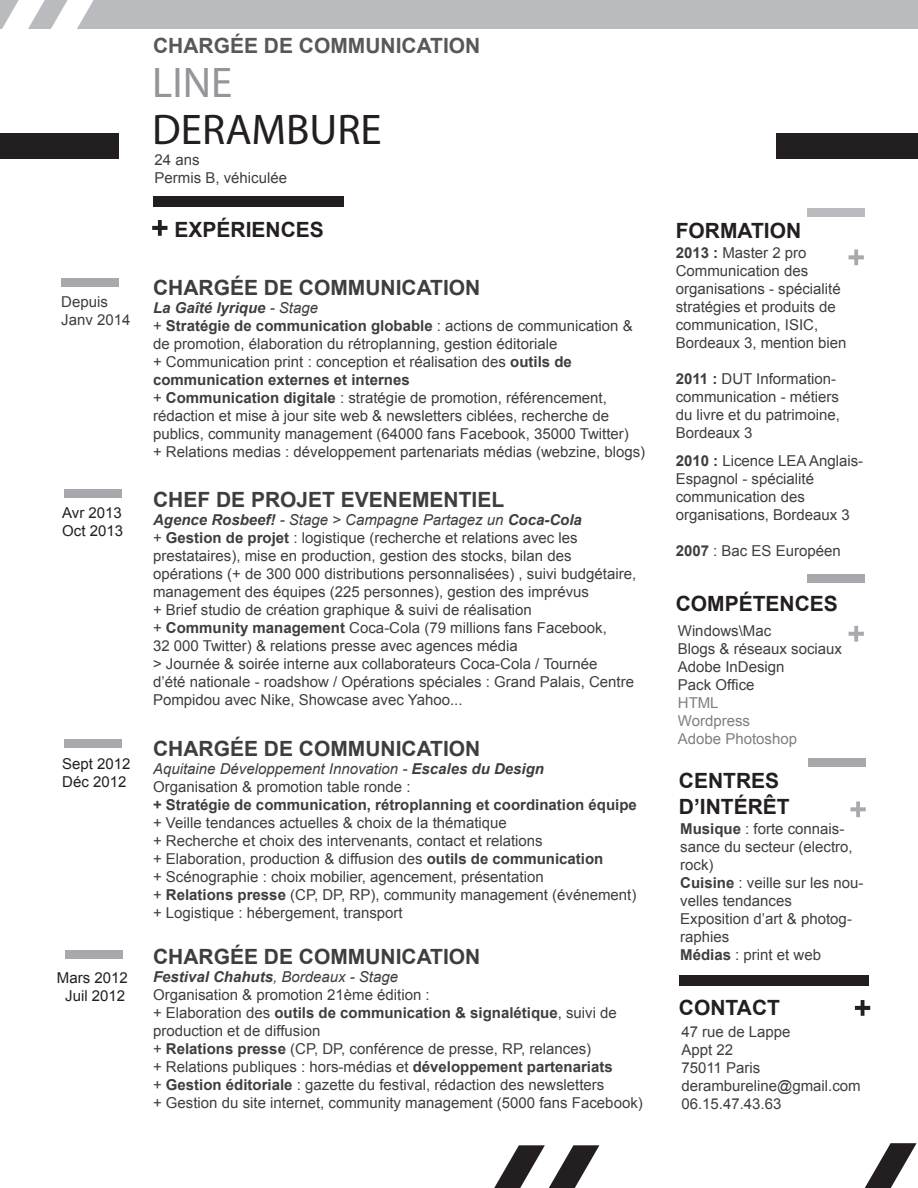
<style>
.page{position:relative;width:918px;height:1188px;background:#fff}
.page>*{position:absolute;margin:0;border:0;box-sizing:border-box;transform-origin:0 0}
.half{font:43.05px "Myriad Pro";color:#231f20}
.half-2{font:43.05px "Myriad Pro";color:#939598}
.body{font:700 21px "Arial";color:#3e3e3f}
.t1{font:700 21px "Arial";color:#231f20}
.t2{font:700 21px "Arial";color:#57585a}
.body-2{font:15px/18px "Arial";color:#3e3e3f}
.half-3{font:15px/18px "Arial";color:#3e3e3f}
.body-3{font:italic 15px "Arial";color:#3e3e3f}
.body-4{font:700 15px/18px "Arial";color:#3e3e3f}
.body-5{font:italic 700 15px "Arial";color:#3e3e3f}
.date{font:15px "Arial";color:#231f20}
.body-6{font:15px "Arial";color:#807f7e}
.body-7{font:15px "Arial";color:#231f20}
.s1{font-weight:400}
.s2{font-weight:700}
</style>
<div class="page">
<div style="left:0;top:0;width:918px;height:28px;background:#babbbe"></div>
<div style="left:0;top:133px;width:119px;height:26px;background:#231f20"></div>
<div style="left:679px;top:975px;width:189px;height:11px;background:#231f20"></div>
<div style="left:153px;top:196px;width:190px;height:11px;background:#231f20"></div>
<div style="left:64px;top:489px;width:58px;height:9px;background:#a8a9ad"></div>
<div style="left:807px;top:208px;width:58px;height:9px;background:#babbbe"></div>
<div style="left:808px;top:758px;width:58px;height:9px;background:#a8a9ad"></div>
<div style="left:65px;top:950px;width:58px;height:9px;background:#a8a9ad"></div>
<div style="left:64px;top:739px;width:58px;height:8px;background:#a8a9ad"></div>
<svg style="left:849px;top:626px;width:15px;height:16px"></svg>
<svg style="left:849px;top:250px;width:15px;height:15px"></svg>
<svg style="left:152px;top:220px;width:15px;height:16px"></svg>
<svg style="left:855px;top:1000px;width:15px;height:16px"></svg>
<svg style="left:865px;top:1143px;width:52px;height:45px"></svg>
<svg style="left:494px;top:1145px;width:105px;height:43px"></svg>
<svg style="left:0;top:0;width:94px;height:29px"></svg>
<div style="left:807px;top:574px;width:58px;height:9px;background:#a8a9ad"></div>
<svg style="left:850px;top:801px;width:16px;height:16px"></svg>
<div style="left:777px;top:133px;width:141px;height:26px;background:#231f20"></div>
<div style="left:61px;top:278px;width:58px;height:8px;background:#a8a9ad"></div>
<p class="body-2" style="left:61px;top:293px;width:71px">Depuis<br>Janv 2014</p>
<p class="body-7" style="left:62px;top:503px;width:61px">Avr 2013</p>
<p class="body-7" style="left:62px;top:521px;width:62px">Oct 2013</p>
<p class="date" style="left:62px;top:754px;width:70px">Sept 2012</p>
<p class="date" style="left:62px;top:772px;width:66px">Déc 2012</p>
<p class="date" style="left:57px;top:968px;width:72px">Mars 2012</p>
<p class="date" style="left:65px;top:986px;width:62px">Juil 2012</p>
<p class="t2" style="left:153px;top:32px;width:329px">CHARGÉE DE COMMUNICATION</p>
<p class="half-2" style="left:152px;top:56px;width:82px">LINE</p>
<p class="half" style="left:152px;top:103px;width:231px">DERAMBURE</p>
<p class="body-2" style="left:155px;top:151px;width:47px">24 ans</p>
<p class="body-2" style="left:155px;top:169px;width:134px">Permis B, véhiculée</p>
<p class="t1" style="left:175px;top:215px;width:151px">EXPÉRIENCES</p>
<p class="t1" style="left:676px;top:216px;width:127px">FORMATION</p>
<p class="body" style="left:153px;top:273px;width:329px">CHARGÉE DE COMMUNICATION</p>
<p class="body-5" style="left:153px;top:297px;width:167px">La Gaîté lyrique <span class="s1">- Stage</span></p>
<p class="body-2" style="left:153px;top:317px;width:481px">+ <span class="s2">Stratégie de communication globable</span> : actions de communication &amp; de promotion, élaboration du rétroplanning, gestion éditoriale</p>
<p class="body-2" style="left:153px;top:353px;width:420px">+ Communication print : conception et réalisation des <span class="s2">outils de communication externes et internes</span></p>
<p class="body-2" style="left:153px;top:389px;width:477px">+ <span class="s2">Communication digitale</span> : stratégie de promotion, référencement, rédaction et mise à jour site web &amp; newsletters ciblées, recherche de publics, community management (64000 fans Facebook, 35000 Twitter)</p>
<p class="body-2" style="left:153px;top:443px;width:494px">+ Relations medias : développement partenariats médias (webzine, blogs)</p>
<p class="body" style="left:153px;top:486px;width:353px">CHEF DE PROJET EVENEMENTIEL</p>
<p class="body-3" style="left:153px;top:510px;width:430px"><span class="s2">Agence Rosbeef!</span> - Stage &gt; Campagne Partagez un <span class="s2">Coca-Cola</span></p>
<p class="body-2" style="left:153px;top:529px;width:485px">+ <span class="s2">Gestion de projet</span> : logistique (recherche et relations avec les prestataires), mise en production, gestion des stocks, bilan des opérations (+ de 300 000 distributions personnalisées) , suivi budgétaire, management des équipes (225 personnes), gestion des imprévus</p>
<p class="body-2" style="left:153px;top:601px;width:380px">+ Brief studio de création graphique &amp; suivi de réalisation</p>
<p class="body-2" style="left:153px;top:619px;width:455px">+ <span class="s2">Community management</span> Coca-Cola (79 millions fans Facebook,<br>32 000 Twitter) &amp; relations presse avec agences média</p>
<p class="body-2" style="left:153px;top:655px;width:483px">&gt; Journée &amp; soirée interne aux collaborateurs Coca-Cola / Tournée<br>d’été nationale - roadshow / Opérations spéciales : Grand Palais, Centre<br>Pompidou avec Nike, Showcase avec Yahoo...</p>
<p class="body" style="left:153px;top:734px;width:329px">CHARGÉE DE COMMUNICATION</p>
<p class="body-3" style="left:153px;top:759px;width:393px">Aquitaine Développement Innovation - <span class="s2">Escales du Design</span></p>
<p class="body-4" style="left:153px;top:778px;width:485px"><span class="s1">Organisation &amp; promotion table ronde :<br></span>+ Stratégie de communication, rétroplanning et coordination équipe</p>
<p class="body-2" style="left:153px;top:813px;width:355px">+ Veille tendances actuelles &amp; choix de la thématique</p>
<p class="body-2" style="left:153px;top:831px;width:391px">+ Recherche et choix des intervenants, contact et relations</p>
<p class="body-2" style="left:153px;top:849px;width:452px">+ Elaboration, production &amp; diffusion des <span class="s2">outils de communication</span></p>
<p class="body-2" style="left:153px;top:867px;width:392px">+ Scénographie : choix mobilier, agencement, présentation</p>
<p class="body-2" style="left:153px;top:885px;width:485px">+ <span class="s2">Relations presse</span> (CP, DP, RP), community management (événement)</p>
<p class="body-2" style="left:153px;top:903px;width:251px">+ Logistique : hébergement, transport</p>
<p class="body" style="left:153px;top:943px;width:329px">CHARGÉE DE COMMUNICATION</p>
<p class="body-5" style="left:153px;top:967px;width:247px">Festival Chahuts<span class="s1">, Bordeaux - Stage</span></p>
<p class="body-2" style="left:153px;top:986px;width:278px">Organisation &amp; promotion 21ème édition :</p>
<p class="body-2" style="left:153px;top:1004px;width:465px">+ Elaboration des <span class="s2">outils de communication &amp; signalétique</span>, suivi de production et de diffusion</p>
<p class="body-2" style="left:153px;top:1040px;width:440px">+ <span class="s2">Relations presse</span> (CP, DP, conférence de presse, RP, relances)</p>
<p class="body-2" style="left:153px;top:1058px;width:461px">+ Relations publiques : hors-médias et <span class="s2">développement partenariats</span></p>
<p class="body-2" style="left:153px;top:1076px;width:453px">+ <span class="s2">Gestion éditoriale</span> : gazette du festival, rédaction des newsletters</p>
<p class="body-2" style="left:153px;top:1094px;width:491px">+ Gestion du site internet, community management (5000 fans Facebook)</p>
<p class="body-2" style="left:676px;top:244px;width:172px"><span class="s2">2013 :</span> Master 2 pro<br>Communication des organisations - spécialité stratégies et produits de communication, ISIC,<br>Bordeaux 3, mention bien</p>
<p class="body-2" style="left:676px;top:370px;width:166px"><span class="s2">2011 :</span> DUT Information&shy;communication - métiers du livre et du patrimoine,<br>Bordeaux 3</p>
<p class="body-2" style="left:676px;top:452px;width:189px"><span class="s2">2010 :</span> Licence LEA Anglais-<br>Espagnol - spécialité communication des organisations, Bordeaux 3</p>
<p class="body-2" style="left:676px;top:542px;width:167px"><span class="s2">2007</span> : Bac ES Européen</p>
<p class="t1" style="left:676px;top:590px;width:164px">COMPÉTENCES</p>
<p class="body-2" style="left:678px;top:622px;width:95px">Windows\Mac</p>
<p class="body-2" style="left:678px;top:640px;width:166px">Blogs &amp; réseaux sociaux</p>
<p class="body-2" style="left:678px;top:658px;width:108px">Adobe InDesign</p>
<p class="body-2" style="left:678px;top:676px;width:78px">Pack Office</p>
<p class="body-6" style="left:678px;top:693px;width:42px">HTML</p>
<p class="body-6" style="left:678px;top:711px;width:74px">Wordpress</p>
<p class="body-6" style="left:678px;top:729px;width:121px">Adobe Photoshop</p>
<p class="t1" style="left:679px;top:767px;width:102px">CENTRES</p>
<p class="t1" style="left:679px;top:792px;width:112px">D’INTÉRÊT</p>
<p class="half-3" style="left:680px;top:820px;width:174px"><span class="s2">Musique</span> : forte connais&shy;sance du secteur (electro, rock)</p>
<p class="half-3" style="left:680px;top:874px;width:185px"><span class="s2">Cuisine</span> : veille sur les nou&shy;velles tendances</p>
<p class="half-3" style="left:680px;top:910px;width:173px">Exposition d’art &amp; photog&shy;raphies</p>
<p class="half-3" style="left:680px;top:946px;width:142px"><span class="s2">Médias</span> : print et web</p>
<p class="t1" style="left:679px;top:994px;width:103px">CONTACT</p>
<p class="body-2" style="left:681px;top:1023px;width:111px">47 rue de Lappe</p>
<p class="body-2" style="left:681px;top:1041px;width:53px">Appt 22</p>
<p class="body-2" style="left:681px;top:1059px;width:80px">75011 Paris</p>
<p class="body-2" style="left:681px;top:1077px;width:181px">derambureline@gmail.com</p>
<p class="body-2" style="left:681px;top:1095px;width:102px">06.15.47.43.63</p>
</div>
